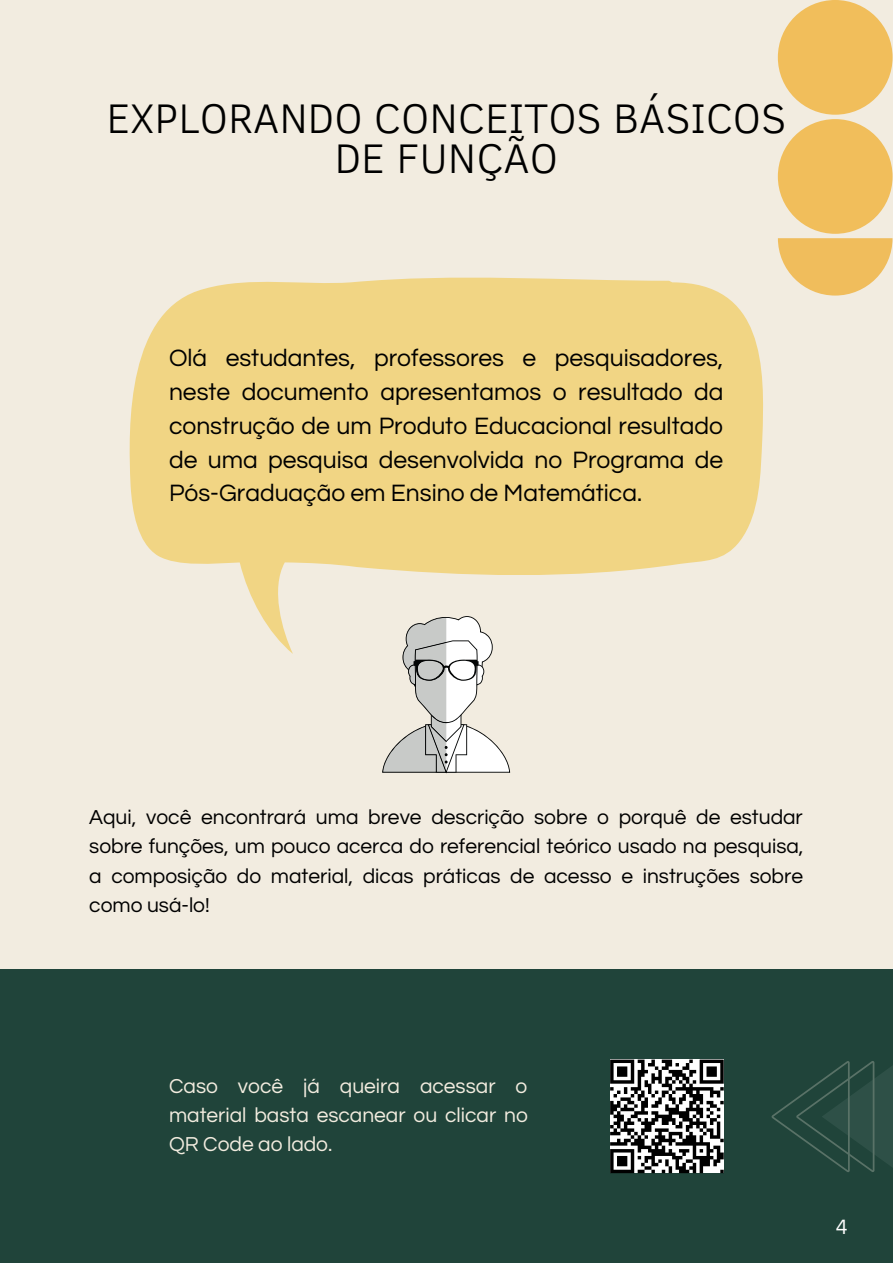
<style>
.page{position:relative;width:893px;height:1264px;background:#fff}
.page>*{position:absolute;margin:0;border:0;box-sizing:border-box;transform-origin:0 0}
.t1{font:300 42.45px/40.5px "Clear Sans";color:#000;text-align:center}
.t2{font:24.6px/33.8px "Questrial";color:#000;text-align:justify}
.t3{font:21.6px "Questrial";color:#fff}
.t4{font:21px/29.2px "Questrial";color:#000;text-align:justify}
.t5{font:21px/29.2px "Questrial";color:#f2ecdf;text-align:justify}
</style>
<div class="page">
<div style="left:0;top:0;width:892px;height:1262px;background:#f2ece0"></div>
<div style="left:0;top:969px;width:892px;height:293px;background:#20443a"></div>
<svg style="left:771px;top:1061px;width:121px;height:111px"></svg>
<div style="left:777px;top:0;width:115px;height:115px;background:#f1be5b;border-radius:50%"></div>
<div style="left:777px;top:119px;width:115px;height:115px;background:#f1be5b;border-radius:50%"></div>
<svg style="left:382px;top:654px;width:128px;height:119px"></svg>
<svg style="left:129px;top:277px;width:634px;height:377px;fill:#f1d584"></svg>
<svg style="left:610px;top:1059px;width:113px;height:114px;background:#808080"></svg>
<svg style="left:777px;top:238px;width:115px;height:57px"></svg>
<h1 class="t1" style="left:106px;top:95px;width:681px">EXPLORANDO CONCEITOS BÁSICOS<br>DE FUNÇÃO</h1>
<p class="t2" style="left:169px;top:342px;width:556px">Olá estudantes, professores e pesquisadores, neste documento apresentamos o resultado da construção de um Produto Educacional resultado de uma pesquisa desenvolvida no Programa de Pós-Graduação em Ensino de Matemática.</p>
<p class="t4" style="left:89px;top:803px;width:715px">Aqui, você encontrará uma breve descrição sobre o porquê de estudar sobre funções, um pouco acerca do referencial teórico usado na pesquisa, a composição do material, dicas práticas de acesso e instruções sobre como usá-lo!</p>
<p class="t5" style="left:169px;top:1071px;width:360px">Caso você já queira acessar o material basta escanear ou clicar no QR Code ao lado.</p>
<p class="t3" style="left:835px;top:1216px;width:13px">4</p>
</div>
